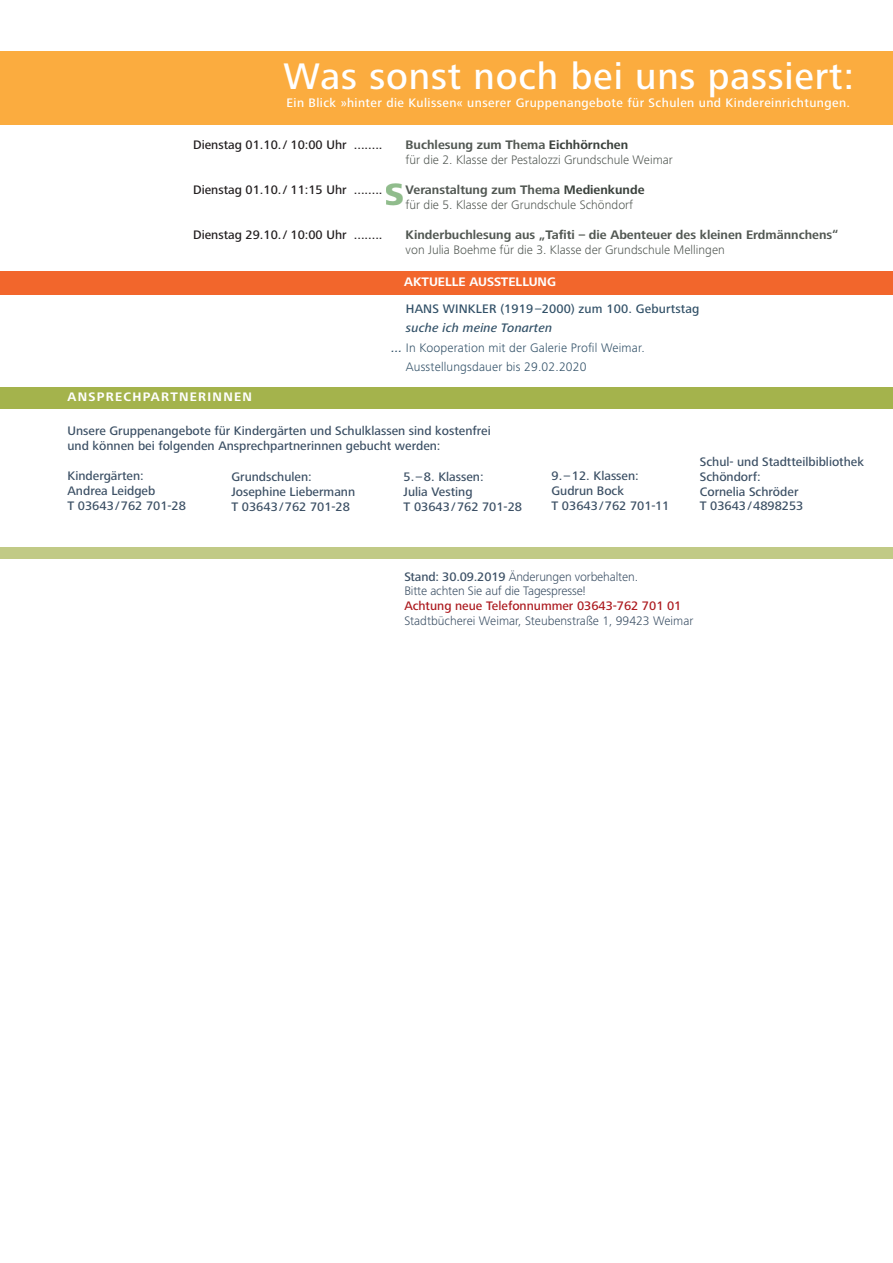
<style>
.page{position:relative;width:893px;height:1263px;background:#fff}
.page>*{position:absolute;margin:0;border:0;box-sizing:border-box;transform-origin:0 0}
.t1{font:500 38.4px "Frutiger Next LT";letter-spacing:.02em;color:#fff}
.t2{font:800 31.95px "Frutiger Next LT";color:#90bc8c}
.t3{font:500 12.75px/14.9px "Frutiger Next LT";color:#3c5065}
.t4{font:300 12.75px/14.9px "Frutiger Next LT";color:#525853}
.t5{font:300 12.75px/14.9px "Frutiger Next LT";letter-spacing:-.01em;color:#3c5065}
.t6{font:500 12.75px "Frutiger Next LT";color:#231f20}
.t7{font:500 12.75px "Frutiger Next LT";letter-spacing:.035em;color:#fff}
.t8{font:300 12.75px "Frutiger Next LT";letter-spacing:.01em;color:#315067}
.t9{font:700 12.75px "Frutiger Next LT";color:#525853}
.t10{font:500 12.75px "Frutiger Next LT";letter-spacing:.01em;color:#315067}
.t11{font:500 12.75px "Frutiger Next LT";color:#ac1a1f}
.t12{font:italic 500 12.75px "Frutiger Next LT";letter-spacing:.01em;color:#315067}
.t13{font:700 12.75px "Frutiger Next LT";letter-spacing:.1em;color:#fff}
.t14{font:700 12.75px "Frutiger Next LT";color:#fff}
.s1{font-weight:700}
.s2{font-weight:700;color:#3b423d}
.s3{font-weight:500;font-style:italic}
.s4{font-weight:500}
</style>
<div class="page">
<div style="left:0;top:51px;width:893px;height:74px;background:#fbac3f"></div>
<div style="left:1px;top:548px;width:892px;height:11px;background:#c1ca86"></div>
<div style="left:0;top:387px;width:893px;height:22px;background:#a4b34c"></div>
<div style="left:1px;top:272px;width:892px;height:23px;background:#f2662c"></div>
<h1 class="t1" style="left:284px;top:54px;width:572px">Was sonst noch bei uns passiert:</h1>
<p class="t7" style="left:287px;top:95px;width:565px">Ein Blick »hinter die Kulissen« unserer Gruppenangebote für Schulen und Kindereinrichtungen.</p>
<p class="t6" style="left:193px;top:138px;width:191px">Dienstag 01.10. / 10:00 Uhr ........</p>
<p class="t6" style="left:193px;top:183px;width:191px">Dienstag 01.10. / 11:15 Uhr ........</p>
<p class="t6" style="left:193px;top:228px;width:191px">Dienstag 29.10. / 10:00 Uhr ........</p>
<p class="t4" style="left:406px;top:138px;width:269px"><span class="s1">Buchlesung zum Thema</span> <span class="s2">Eichhörnchen<br></span>für die 2. Klasse der Pestalozzi Grundschule Weimar</p>
<p class="t4" style="left:406px;top:183px;width:240px"><span class="s1">Veranstaltung zum Thema</span> <span class="s2">Medienkunde </span>für die 5. Klasse der Grundschule Schöndorf</p>
<p class="t9" style="left:406px;top:228px;width:434px">Kinderbuchlesung aus „Tafiti – die Abenteuer des kleinen Erdmännchens“</p>
<p class="t4" style="left:406px;top:242px;width:321px">von Julia Boehme für die 3. Klasse der Grundschule Mellingen</p>
<h2 class="t2" style="left:385px;top:176px;width:21px">S</h2>
<p class="t14" style="left:404px;top:274px;width:153px">AKTUELLE AUSSTELLUNG</p>
<p class="t13" style="left:68px;top:390px;width:186px">ANSPRECHPARTNERINNEN</p>
<p class="t10" style="left:406px;top:302px;width:295px">HANS WINKLER (1919 –2000) zum 100. Geburtstag</p>
<p class="t12" style="left:406px;top:321px;width:148px">suche ich meine Tonarten</p>
<p class="t8" style="left:406px;top:359px;width:182px">Ausstellungsdauer bis 29.02.2020</p>
<p class="t8" style="left:391px;top:340px;width:255px"><span class="s3">...</span> In Kooperation mit der Galerie Profil Weimar.</p>
<p class="t3" style="left:68px;top:424px;width:425px">Unsere Gruppenangebote für Kindergärten und Schulklassen sind kostenfrei und können bei folgenden Ansprechpartnerinnen gebucht werden:</p>
<p class="t3" style="left:68px;top:468px;width:120px">Kindergärten:<br>Andrea Leidgeb<br>T 03643 / 762 701-28</p>
<p class="t3" style="left:231px;top:469px;width:125px">Grundschulen:<br>Josephine Liebermann<br>T 03643 / 762 701-28</p>
<p class="t3" style="left:404px;top:469px;width:120px">5. – 8. Klassen:<br>Julia Vesting<br>T 03643 / 762 701-28</p>
<p class="t3" style="left:552px;top:468px;width:119px">9. – 12. Klassen:<br>Gudrun Bock<br>T 03643 / 762 701-11</p>
<p class="t3" style="left:700px;top:454px;width:166px">Schul- und Stadtteilbibliothek<br>Schöndorf:<br>Cornelia Schröder<br>T 03643 / 4898253</p>
<p class="t5" style="left:404px;top:569px;width:235px"><span class="s4">Stand: 30.09.2019</span> Änderungen vorbehalten.<br>Bitte achten Sie auf die Tagespresse!</p>
<p class="t11" style="left:404px;top:599px;width:279px">Achtung neue Telefonnummer 03643-762 701 01</p>
<p class="t5" style="left:404px;top:614px;width:291px">Stadtbücherei Weimar, Steubenstraße 1, 99423 Weimar</p>
</div>
